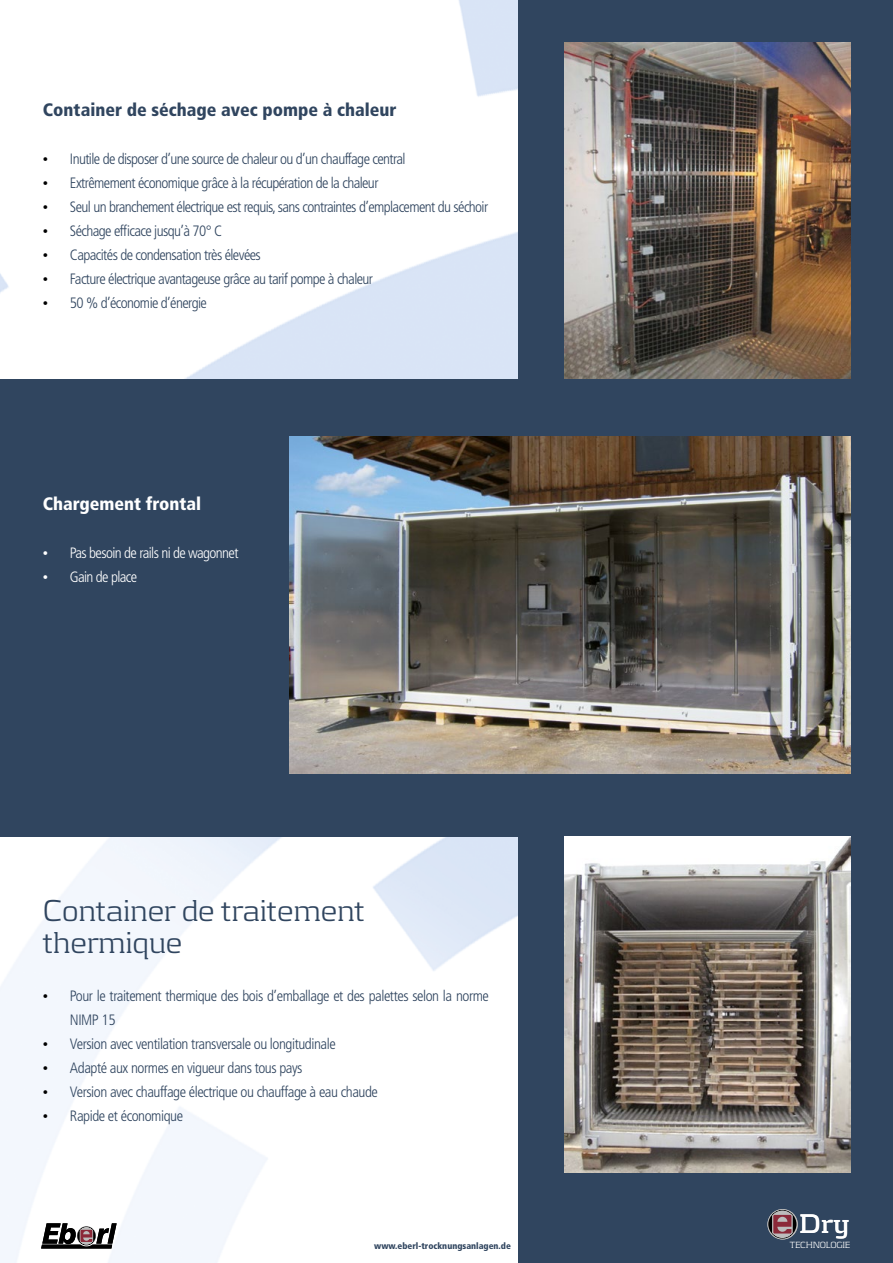
<style>
.page{position:relative;width:893px;height:1263px;background:#fff}
.page>*{position:absolute;margin:0;border:0;box-sizing:border-box;transform-origin:0 0}
.t1{font:300 31.5px/31.5px "Kontrapunkt";letter-spacing:-.01em;color:#30455f}
.t2{font:700 28.05px "Kontrapunkt";color:#fff}
.t3{font:900 condensed 18px "Frutiger";color:#30455f}
.t4{font:900 condensed 18px "Frutiger";color:#fff}
.t5{font:300 condensed 15px/24px "Frutiger";letter-spacing:-.04em;color:#30455f}
.t6{font:300 condensed 15px "Frutiger";letter-spacing:-.04em;color:#fff}
.t7{font:300 9.3px "Kontrapunkt";letter-spacing:-.035em;color:#fff}
.t8{font:900 condensed 9px "Frutiger";color:#30455f}
.s1{font-family:"Times New Roman";font-weight:400;font-stretch:normal;color:#000}
.s2{font-family:"Times New Roman";font-weight:400;font-stretch:normal}
</style>
<div class="page">
<img style="left:0;top:0;width:519px;height:1263px">
<div style="left:0;top:379px;width:534px;height:457px;background:#30455f"></div>
<div style="left:519px;top:0;width:374px;height:1263px;background:#30455f"></div>
<img style="left:289px;top:437px;width:561px;height:336px">
<img style="left:564px;top:836px;width:286px;height:337px">
<svg style="left:767px;top:1209px;width:31px;height:30px"></svg>
<svg style="left:768px;top:1210px;width:28px;height:28px"></svg>
<svg style="left:41px;top:1223px;width:76px;height:25px"></svg>
<img style="left:564px;top:43px;width:286px;height:336px">
<p class="t3" style="left:43px;top:98px;width:355px">Container de séchage avec pompe à chaleur</p>
<p class="t5" style="left:43px;top:147px;width:364px"><span class="s1">•</span> Inutile de disposer d’une source de chaleur ou d’un chauffage central</p>
<p class="t5" style="left:43px;top:171px;width:337px"><span class="s1">•</span> Extrêmement économique grâce à la récupération de la chaleur</p>
<p class="t5" style="left:43px;top:195px;width:447px"><span class="s1">•</span> Seul un branchement électrique est requis, sans contraintes d’emplacement du séchoir</p>
<p class="t5" style="left:43px;top:219px;width:181px"><span class="s1">•</span> Séchage efficace jusqu’à 70° C</p>
<p class="t5" style="left:43px;top:243px;width:219px"><span class="s1">•</span> Capacités de condensation très élevées</p>
<p class="t5" style="left:43px;top:267px;width:332px"><span class="s1">•</span> Facture électrique avantageuse grâce au tarif pompe à chaleur</p>
<p class="t5" style="left:43px;top:291px;width:165px"><span class="s1">•</span> 50 % d’économie d’énergie</p>
<p class="t4" style="left:43px;top:493px;width:160px">Chargement frontal</p>
<p class="t6" style="left:43px;top:544px;width:197px"><span class="s2">•</span> Pas besoin de rails ni de wagonnet</p>
<p class="t6" style="left:43px;top:568px;width:96px"><span class="s2">•</span> Gain de place</p>
<h1 class="t1" style="left:43px;top:894px;width:324px">Container de traitement thermique</h1>
<p class="t5" style="left:70px;top:984px;width:420px;text-indent:-27px"><span class="s1">•</span> Pour le traitement thermique des bois d’emballage et des palettes selon la norme<br>NIMP 15</p>
<p class="t5" style="left:43px;top:1032px;width:294px"><span class="s1">•</span> Version avec ventilation transversale ou longitudinale</p>
<p class="t5" style="left:43px;top:1056px;width:261px"><span class="s1">•</span> Adapté aux normes en vigueur dans tous pays</p>
<p class="t5" style="left:43px;top:1080px;width:336px"><span class="s1">•</span> Version avec chauffage électrique ou chauffage à eau chaude</p>
<p class="t5" style="left:43px;top:1104px;width:142px"><span class="s1">•</span> Rapide et économique</p>
<h2 class="t2" style="left:799px;top:1207px;width:52px">Dry</h2>
<p class="t8" style="left:374px;top:1240px;width:138px">www.eberl-trocknungsanlagen.de</p>
<p class="t7" style="left:790px;top:1239px;width:62px">TECHNOLOGIE</p>
</div>
